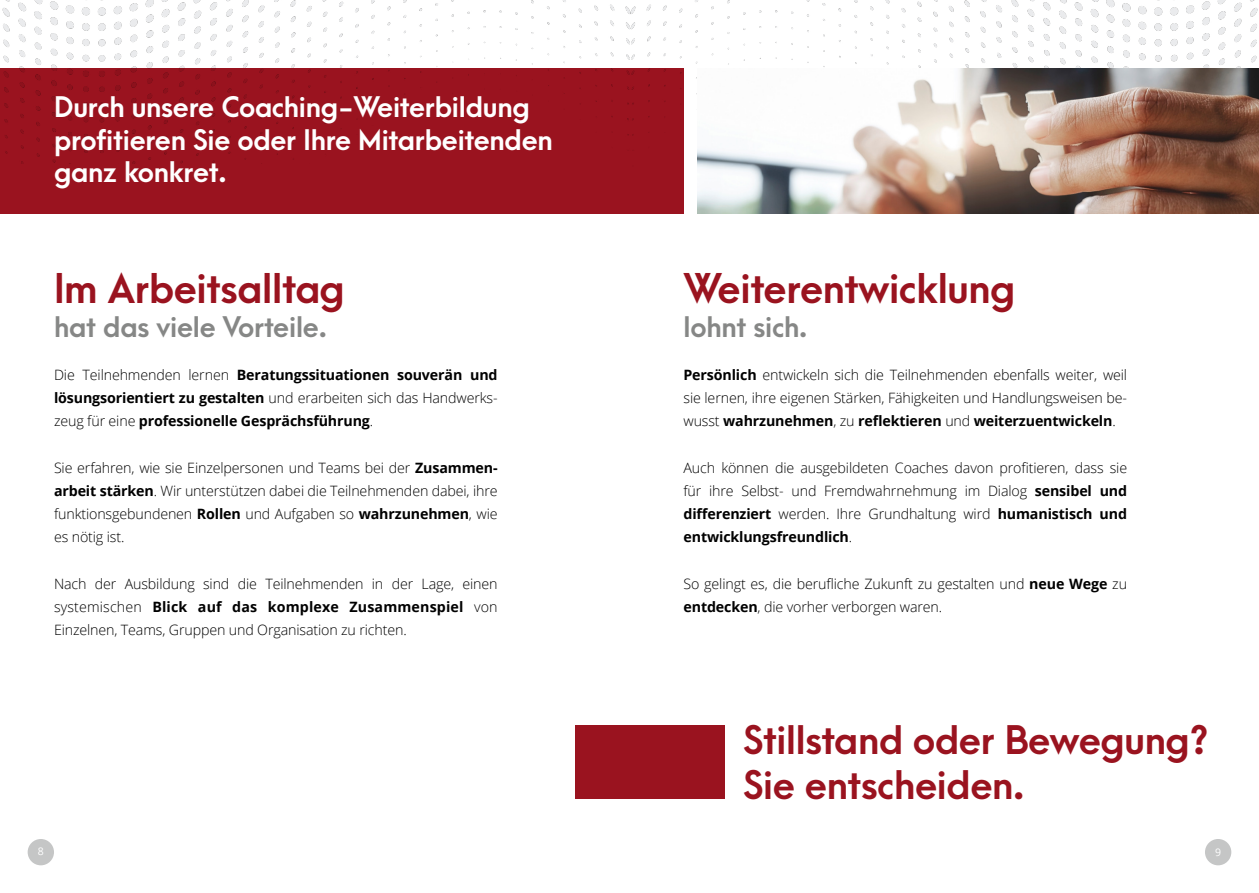
<style>
.page{position:relative;width:1259px;height:893px;background:#fff}
.page>*{position:absolute;margin:0;border:0;box-sizing:border-box;transform-origin:0 0}
.t1{font:700 39px "Arca Majora 3";letter-spacing:-.01em;color:#9a131f}
.t2{font:700 37.5px/45px "Arca Majora 3";letter-spacing:-.01em;color:#9a131f}
.t3{font:700 27px/32.4px "Arca Majora 3";letter-spacing:-.01em;color:#fff}
.t4{font:700 27px "Arca Majora 3";letter-spacing:-.01em;color:#868786}
.t5{font:300 14.25px/23.2px "Open Sans";letter-spacing:-.01em;color:#000;text-align:justify}
.t6{font:700 14.25px/23.2px "Open Sans";letter-spacing:-.01em;color:#000;text-align:justify}
.t7{font:10.5px "Open Sans";color:#fff}
.s1{font-weight:300}
.s2{font-weight:700}
</style>
<div class="page">
<img style="left:2px;top:0;width:628px;height:68px">
<img style="left:630px;top:0;width:628px;height:199px">
<div style="left:0;top:68px;width:683px;height:145px;background:#9a131f"></div>
<div style="left:575px;top:725px;width:150px;height:74px;background:#9a131f"></div>
<img style="left:697px;top:68px;width:562px;height:145px">
<div style="left:28px;top:839px;width:26px;height:26px;background:#c5c6c6;border-radius:50%"></div>
<div style="left:1205px;top:839px;width:26px;height:26px;background:#c5c6c6;border-radius:50%"></div>
<h3 class="t3" style="left:54px;top:88px;width:500px">Durch unsere Coaching-Weiterbildung profitieren Sie oder Ihre Mitarbeitenden ganz konkret.</h3>
<h1 class="t1" style="left:54px;top:254px;width:292px">Im Arbeitsalltag</h1>
<h3 class="t4" style="left:54px;top:303px;width:274px">hat das viele Vorteile.</h3>
<p class="t6" style="left:54px;top:362px;width:445px"><span class="s1">Die Teilnehmenden lernen</span> Beratungssituationen souverän und lösungsorientiert zu gestalten <span class="s1">und erarbeiten sich das Handwerks&shy;zeug für eine</span> professionelle Gesprächsführung<span class="s1">.</span></p>
<p class="t5" style="left:54px;top:455px;width:445px">Sie erfahren, wie sie Einzelpersonen und Teams bei der <span class="s2">Zusammen&shy;arbeit stärken</span>. Wir unterstützen dabei die Teilnehmenden dabei, ihre funktionsgebundenen <span class="s2">Rollen</span> und Aufgaben so <span class="s2">wahrzunehmen</span>, wie es nötig ist.</p>
<p class="t5" style="left:54px;top:572px;width:445px">Nach der Ausbildung sind die Teilnehmenden in der Lage, einen systemischen <span class="s2">Blick auf das komplexe Zusammenspiel</span> von Einzelnen, Teams, Gruppen und Organisation zu richten.</p>
<h1 class="t1" style="left:683px;top:254px;width:334px">Weiterentwicklung</h1>
<h3 class="t4" style="left:683px;top:303px;width:125px">lohnt sich.</h3>
<p class="t5" style="left:683px;top:362px;width:445px"><span class="s2">Persönlich</span> entwickeln sich die Teilnehmenden ebenfalls weiter, weil sie lernen, ihre eigenen Stärken, Fähigkeiten und Handlungsweisen be&shy;wusst <span class="s2">wahrzunehmen</span>, zu <span class="s2">reflektieren</span> und <span class="s2">weiterzuentwickeln</span>.</p>
<p class="t5" style="left:683px;top:455px;width:445px">Auch können die ausgebildeten Coaches davon profitieren, dass sie für ihre Selbst- und Fremdwahrnehmung im Dialog <span class="s2">sensibel und differenziert</span> werden. Ihre Grundhaltung wird <span class="s2">humanistisch und entwicklungsfreundlich</span>.</p>
<p class="t5" style="left:683px;top:572px;width:445px">So gelingt es, die berufliche Zukunft zu gestalten und <span class="s2">neue Wege</span> zu <span class="s2">entdecken</span>, die vorher verborgen waren.</p>
<h2 class="t2" style="left:743px;top:713px;width:467px">Stillstand oder Bewegung?<br>Sie entscheiden.</h2>
<p class="t7" style="left:38px;top:844px;width:8px">8</p>
<p class="t7" style="left:1215px;top:845px;width:8px">9</p>
</div>
